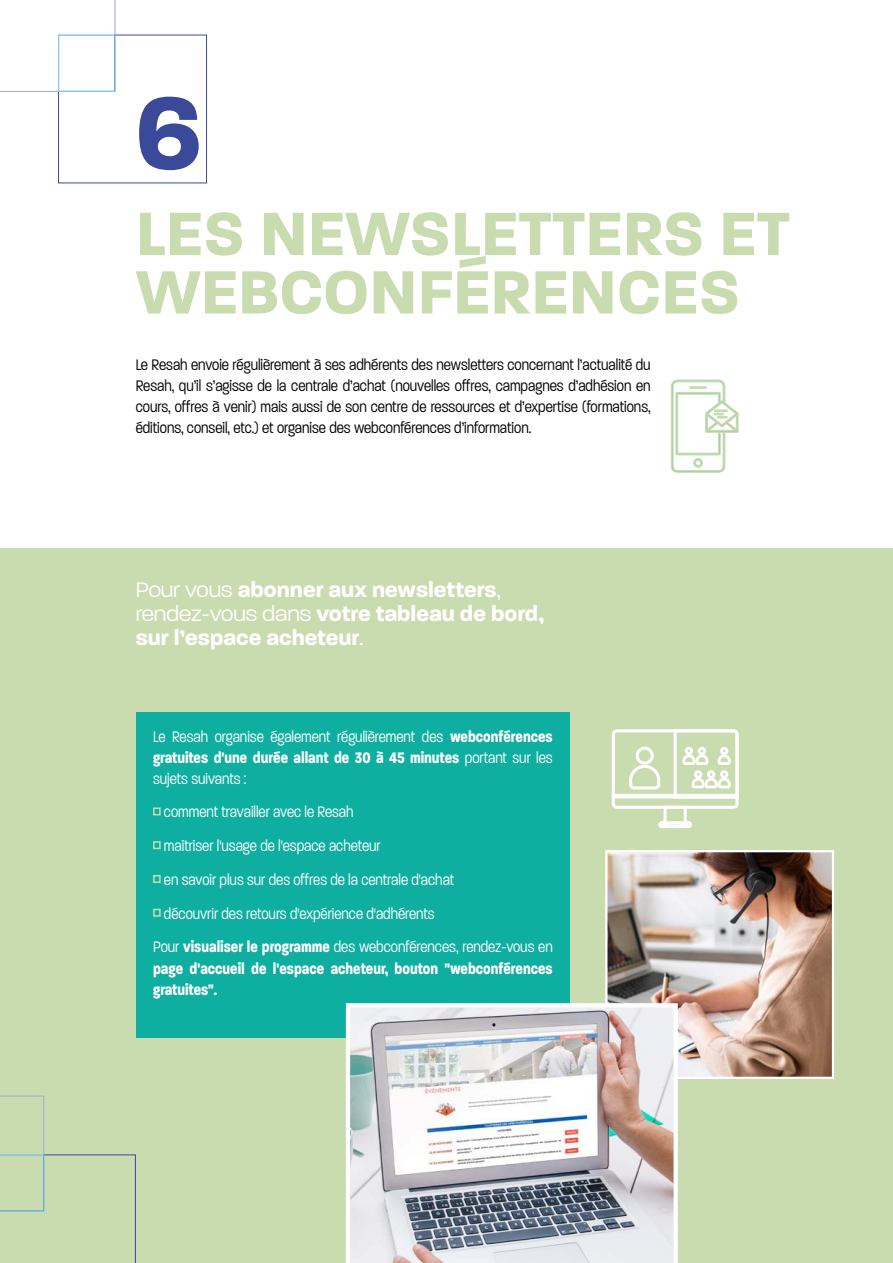
<style>
.page{position:relative;width:893px;height:1263px;background:#fff}
.page>*{position:absolute;margin:0;border:0;box-sizing:border-box;transform-origin:0 0}
.t1{font:700 111.75px "Paralucent";color:#3a4a99}
.t2{font:700 66px/58.5px "Paralucent";color:#c9dcb0}
.t3{font:700 22.5px/24px "Paralucent";color:#fff}
.t4{font:300 16.5px/21px "Paralucent Condensed";color:#fff;text-align:justify}
.t5{font:300 16.5px/21px "Paralucent Condensed";color:#000;text-align:justify}
.t6{font:700 16.5px/21px "Paralucent Condensed";color:#fff}
.s1{font-weight:300}
.s2{font-weight:700}
</style>
<div class="page">
<svg style="left:0;top:0;width:207px;height:184px"></svg>
<div style="left:58px;top:35px;width:57px;height:57px;border:1px solid #80cff5"></div>
<div style="left:0;top:549px;width:893px;height:714px;background:#c9dcb0"></div>
<svg style="left:670px;top:379px;width:69px;height:94px"></svg>
<svg style="left:611px;top:729px;width:128px;height:99px"></svg>
<svg style="left:0;top:1095px;width:136px;height:168px"></svg>
<div style="left:136px;top:712px;width:434px;height:325px;background:#0eafa0"></div>
<div style="left:153px;top:807px;width:8px;height:8px;border:2px solid #c9dcb0"></div>
<div style="left:153px;top:841px;width:8px;height:8px;border:2px solid #c9dcb0"></div>
<div style="left:153px;top:875px;width:8px;height:8px;border:2px solid #c9dcb0"></div>
<div style="left:153px;top:909px;width:8px;height:8px;border:2px solid #c9dcb0"></div>
<img style="left:608px;top:853px;width:223px;height:223px">
<div style="left:605px;top:850px;width:229px;height:229px;border:2px solid #fff"></div>
<img style="left:346px;top:1003px;width:332px;height:260px">
<h1 class="t1" style="left:135px;top:65px;width:69px">6</h1>
<h2 class="t2" style="left:136px;top:204px;width:656px">LES NEWSLETTERS ET<br>WEBCONFÉRENCES</h2>
<p class="t5" style="left:136px;top:354px;width:516px">Le Resah envoie régulièrement à ses adhérents des newsletters concernant l’actualité du Resah, qu’il s’agisse de la centrale d’achat (nouvelles offres, campagnes d’adhésion en cours, offres à venir) mais aussi de son centre de ressources et d’expertise (formations, éditions, conseil, etc.) et organise des webconférences d’information.</p>
<h3 class="t3" style="left:136px;top:578px;width:410px"><span class="s1">Pour vous</span> abonner aux newsletters<span class="s1">, rendez-vous dans</span> votre tableau de bord, sur l’espace acheteur<span class="s1">.</span></h3>
<p class="t4" style="left:153px;top:726px;width:401px">Le Resah organise également régulièrement des <span class="s2">webconférences gratuites d'une durée allant de 30 à 45 minutes</span> portant sur les sujets suivants :</p>
<p class="t4" style="left:164px;top:802px;width:191px">comment travailler avec le Resah</p>
<p class="t4" style="left:164px;top:835px;width:218px">maîtriser l'usage de l'espace acheteur</p>
<p class="t4" style="left:164px;top:869px;width:292px">en savoir plus sur des offres de la centrale d'achat</p>
<p class="t4" style="left:164px;top:903px;width:272px">découvrir des retours d'expérience d'adhérents</p>
<p class="t4" style="left:153px;top:937px;width:401px">Pour <span class="s2">visualiser le programme</span> des webconférences, rendez-vous en</p>
<p class="t6" style="left:153px;top:958px;width:401px">page d'accueil de l'espace acheteur, bouton "webconférences gratuites".</p>
</div>
